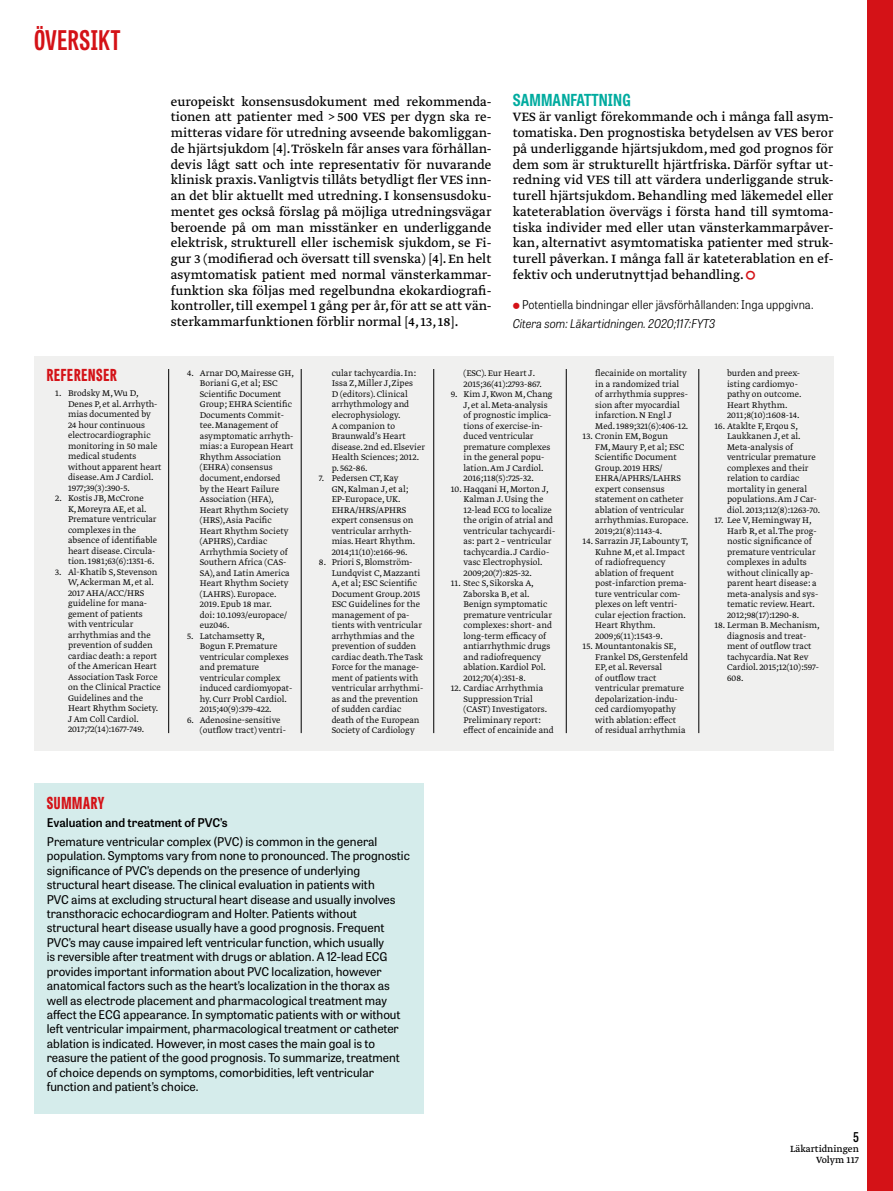
<style>
.page{position:relative;width:893px;height:1191px;background:#fff}
.page>*{position:absolute;margin:0;border:0;box-sizing:border-box;transform-origin:0 0}
.t1{font:700 27px "Tablet Gothic Compressed";letter-spacing:.02em;color:#d41217}
.t2{font:800 16.5px "Tablet Gothic Compressed";letter-spacing:.045em;color:#d41217}
.t3{font:700 16.5px "Tablet Gothic Condensed";letter-spacing:.01em;color:#00ab9f}
.t4{font:14.25px/15.8px "Greta Text Pro Regular Min";color:#000;text-align:justify}
.t5{font:600 13.5px "Tablet Gothic Condensed";color:#000}
.t6{font:12px/14.4px "Tablet Gothic";color:#000}
.t7{font:300 12px "Tablet Gothic Narrow";letter-spacing:.005em;color:#000}
.t8{font:italic 300 12px "Tablet Gothic Narrow";color:#000}
.t9{font:600 12px "Tablet Gothic";color:#000}
.t10{font:10.5px/10.5px "Greta Text Pro";color:#000;text-align:right}
.t11{font:9.75px/10.5px "Greta Text Pro Light Min";color:#000}
.s1{color:#d41217}
</style>
<div class="page">
<div style="left:867px;top:0;width:26px;height:1191px;background:#d41217"></div>
<div style="left:34px;top:356px;width:799px;height:395px;background:#f0f0ef"></div>
<hr style="left:168px;top:369px;width:1px;height:364px;background:#000">
<hr style="left:433px;top:369px;width:1px;height:364px;background:#000">
<hr style="left:301px;top:369px;width:1px;height:364px;background:#000">
<hr style="left:566px;top:369px;width:1px;height:364px;background:#000">
<hr style="left:698px;top:369px;width:1px;height:364px;background:#000">
<div style="left:34px;top:783px;width:389px;height:331px;background:#d5eceb"></div>
<h1 class="t1" style="left:34px;top:22px;width:88px">ÖVERSIKT</h1>
<p class="t4" style="left:171px;top:94px;width:322px">europeiskt konsensusdokument med rekommenda&shy;tionen att patienter med &gt; 500 VES per dygn ska re&shy;mitteras vidare för utredning avseende bakomliggan&shy;de hjärtsjukdom [4].Tröskeln får anses vara förhållan&shy;devis lågt satt och inte representativ för nuvarande klinisk praxis. Vanligtvis tillåts betydligt fler VES inn&shy;an det blir aktuellt med utredning. I konsensusdoku&shy;mentet ges också förslag på möjliga utredningsvägar beroende på om man misstänker en underliggande elektrisk, strukturell eller ischemisk sjukdom, se Fi&shy;gur 3 (modifierad och översatt till svenska) [4]. En helt asymtomatisk patient med normal vänsterkammar&shy;funktion ska följas med regelbundna ekokardiografi&shy;kontroller, till exempel 1 gång per år, för att se att vän&shy;sterkammarfunktionen förblir normal [4, 13, 18].</p>
<h2 class="t3" style="left:513px;top:88px;width:120px">SAMMANFATTNING</h2>
<p class="t4" style="left:513px;top:110px;width:322px">VES är vanligt förekommande och i många fall asym&shy;tomatiska. Den prognostiska betydelsen av VES beror på underliggande hjärtsjukdom, med god prognos för dem som är strukturellt hjärtfriska. Därför syftar ut&shy;redning vid VES till att värdera underliggande struk&shy;turell hjärtsjukdom. Behandling med läkemedel eller kateterablation övervägs i första hand till symtoma&shy;tiska individer med eller utan vänsterkammarpåver&shy;kan, alternativt asymtomatiska patienter med struk&shy;turell påverkan. I många fall är kateterablation en ef&shy;fektiv och underutnyttjad behandling. <span class="s1">▲</span></p>
<p class="t7" style="left:522px;top:296px;width:293px">Potentiella bindningar eller jävsförhållanden: Inga uppgivna.</p>
<p class="t8" style="left:513px;top:314px;width:204px">Citera som: Läkartidningen. 2020;117:FYT3</p>
<h2 class="t2" style="left:47px;top:364px;width:71px">REFERENSER</h2>
<p class="t11" style="left:68px;top:388px;width:95px;text-indent:-13px">1. Brodsky M, Wu D,<br>Denes P, et al. Arrhyth&shy;mias documented by<br>24 hour continuous electrocardiographic monitoring in 50 male medical students without apparent heart disease. Am J Cardiol.<br>1977;39(3):390-5.</p>
<p class="t11" style="left:68px;top:493px;width:91px;text-indent:-13px">2. Kostis JB, McCrone<br>K, Moreyra AE, et al.<br>Premature ventricular complexes in the absence of identifiable heart disease. Circula&shy;tion. 1981;63(6):1351-6.</p>
<p class="t11" style="left:68px;top:567px;width:94px;text-indent:-13px">3. Al-Khatib S, Stevenson<br>W, Ackerman M, et al.<br>2017 AHA/ACC/HRS guideline for mana&shy;gement of patients with ventricular arrhythmias and the prevention of sudden cardiac death: a report of the American Heart<br>Association Task Force on the Clinical Practice<br>Guidelines and the<br>Heart Rhythm Society.<br>J Am Coll Cardiol.<br>2017;72(14):1677-749.</p>
<p class="t11" style="left:200px;top:368px;width:96px;text-indent:-13px">4. Arnar DO, Mairesse GH,<br>Boriani G, et al; ESC<br>Scientific Document<br>Group; EHRA Scientific<br>Documents Commit&shy;tee. Management of asymptomatic arrhyth&shy;mias: a European Heart<br>Rhythm Association (EHRA) consensus document, endorsed<br>by the Heart Failure<br>Association (HFA),<br>Heart Rhythm Society (HRS), Asia Pacific<br>Heart Rhythm Society (APHRS), Cardiac<br>Arrhythmia Society of<br>Southern Africa (CAS-<br>SA), and Latin America<br>Heart Rhythm Society (LAHRS). Europace.<br>2019. Epub 18 mar.<br>doi: 10.1093/europace/ euz046.</p>
<p class="t11" style="left:200px;top:631px;width:94px;text-indent:-13px">5. Latchamsetty R,<br>Bogun F. Premature ventricular complexes and premature ventricular complex induced cardiomyopat&shy;hy. Curr Probl Cardiol.<br>2015;40(9):379-422.</p>
<p class="t11" style="left:200px;top:715px;width:88px;text-indent:-13px">6. Adenosine-sensitive (outflow tract) ventri-</p>
<p class="t11" style="left:332px;top:368px;width:95px">cular tachycardia. In:<br>Issa Z, Miller J, Zipes<br>D (editors). Clinical arrhythmology and elecrophysiology.<br>A companion to<br>Braunwald’s Heart disease. 2nd ed. Elsevier<br>Health Sciences; 2012. p. 562-86.</p>
<p class="t11" style="left:332px;top:473px;width:85px;text-indent:-13px">7. Pedersen CT, Kay<br>GN, Kalman J, et al;<br>EP-Europace, UK.<br>EHRA/HRS/APHRS expert consensus on ventricular arrhyth&shy;mias. Heart Rhythm.<br>2014;11(10):e166-96.</p>
<p class="t11" style="left:332px;top:557px;width:93px;text-indent:-13px">8. Priori S, Blomström-<br>Lundqvist C, Mazzanti<br>A, et al; ESC Scientific<br>Document Group. 2015<br>ESC Guidelines for the management of pa&shy;tients with ventricular arrhythmias and the prevention of sudden cardiac death. The Task<br>Force for the manage&shy;ment of patients with ventricular arrhythmi&shy;as and the prevention of sudden cardiac death of the European<br>Society of Cardiology</p>
<p class="t11" style="left:463px;top:368px;width:80px">(ESC). Eur Heart J.<br>2015;36(41):2793-867.</p>
<p class="t11" style="left:463px;top:389px;width:91px;text-indent:-13px">9. Kim J, Kwon M, Chang<br>J, et al. Meta-analysis of prognostic implica&shy;tions of exercise-in&shy;duced ventricular premature complexes in the general popu&shy;lation. Am J Cardiol.<br>2016;118(5):725-32.</p>
<p class="t11" style="left:463px;top:484px;width:93px;text-indent:-13px">10. Haqqani H, Morton J,<br>Kalman J. Using the<br>12-lead ECG to localize the origin of atrial and ventricular tachycardi&shy;as: part 2 – ventricular tachycardia. J Cardio&shy;vasc Electrophysiol.<br>2009;20(7):825-32.</p>
<p class="t11" style="left:463px;top:578px;width:90px;text-indent:-13px">11. Stec S, Sikorska A,<br>Zaborska B, et al.<br>Benign symptomatic premature ventricular complexes: short- and long-term efficacy of antiarrhythmic drugs and radiofrequency ablation. Kardiol Pol.<br>2012;70(4):351-8.</p>
<p class="t11" style="left:463px;top:683px;width:92px;text-indent:-13px">12. Cardiac Arrhythmia<br>Suppression Trial (CAST) Investigators.<br>Preliminary report: effect of encainide and</p>
<p class="t11" style="left:595px;top:368px;width:95px">flecainide on mortality in a randomized trial of arrhythmia suppres&shy;sion after myocardial infarction. N Engl J<br>Med. 1989;321(6):406-12.</p>
<p class="t11" style="left:595px;top:431px;width:95px;text-indent:-13px">13. Cronin EM, Bogun<br>FM, Maury P, et al; ESC<br>Scientific Document<br>Group. 2019 HRS/<br>EHRA/APHRS/LAHRS expert consensus statement on catheter ablation of ventricular arrhythmias. Europace.<br>2019;21(8):1143-4.</p>
<p class="t11" style="left:595px;top:536px;width:95px;text-indent:-13px">14. Sarrazin JF, Labounty T,<br>Kuhne M, et al. Impact of radiofrequency ablation of frequent post-infarction prema&shy;ture ventricular com&shy;plexes on left ventri&shy;cular ejection fraction.<br>Heart Rhythm.<br>2009;6(11):1543-9.</p>
<p class="t11" style="left:595px;top:641px;width:94px;text-indent:-13px">15. Mountantonakis SE,<br>Frankel DS, Gerstenfeld<br>EP, et al. Reversal<br>of outflow tract ventricular premature depolarization-indu&shy;ced cardiomyopathy with ablation: effect<br>of residual arrhythmia</p>
<p class="t11" style="left:727px;top:368px;width:76px">burden and preex&shy;isting cardiomyo&shy;pathy on outcome.<br>Heart Rhythm.<br>2011;8(10):1608-14.</p>
<p class="t11" style="left:727px;top:421px;width:95px;text-indent:-13px">16. Ataklte F, Erqou S,<br>Laukkanen J, et al.<br>Meta-analysis of ventricular premature complexes and their relation to cardiac mortality in general populations. Am J Car&shy;diol. 2013;112(8):1263-70.</p>
<p class="t11" style="left:727px;top:515px;width:93px;text-indent:-13px">17. Lee V, Hemingway H,<br>Harb R, et al. The prog&shy;nostic significance of premature ventricular complexes in adults without clinically ap&shy;parent heart disease: a meta-analysis and sys&shy;tematic review. Heart.<br>2012;98(17):1290-8.</p>
<p class="t11" style="left:727px;top:620px;width:94px;text-indent:-13px">18. Lerman B. Mechanism, diagnosis and treat&shy;ment of outflow tract tachycardia. Nat Rev<br>Cardiol. 2015;12(10):597-<br>608.</p>
<h2 class="t2" style="left:47px;top:791px;width:59px">SUMMARY</h2>
<p class="t9" style="left:47px;top:814px;width:182px">Evaluation and treatment of PVC’s</p>
<p class="t6" style="left:47px;top:834px;width:365px">Premature ventricular complex (PVC) is common in the general population. Symptoms vary from none to pronounced. The prognostic significance of PVC’s depends on the presence of underlying structural heart disease. The clinical evaluation in patients with<br>PVC aims at excluding structural heart disease and usually involves transthoracic echocardiogram and Holter. Patients without structural heart disease usually have a good prognosis. Frequent PVC’s may cause impaired left ventricular function, which usually<br>is reversible after treatment with drugs or ablation. A 12-lead ECG provides important information about PVC localization, however anatomical factors such as the heart’s localization in the thorax as well as electrode placement and pharmacological treatment may affect the ECG appearance. In symptomatic patients with or without left ventricular impairment, pharmacological treatment or catheter ablation is indicated. However, in most cases the main goal is to reasure the patient of the good prognosis. To summarize, treatment of choice depends on symptoms, comorbidities, left ventricular function and patient’s choice.</p>
<h3 class="t5" style="left:853px;top:1127px;width:7px">5</h3>
<p class="t10" style="left:790px;top:1144px;width:70px">Läkartidningen<br>Volym 117</p>
</div>
